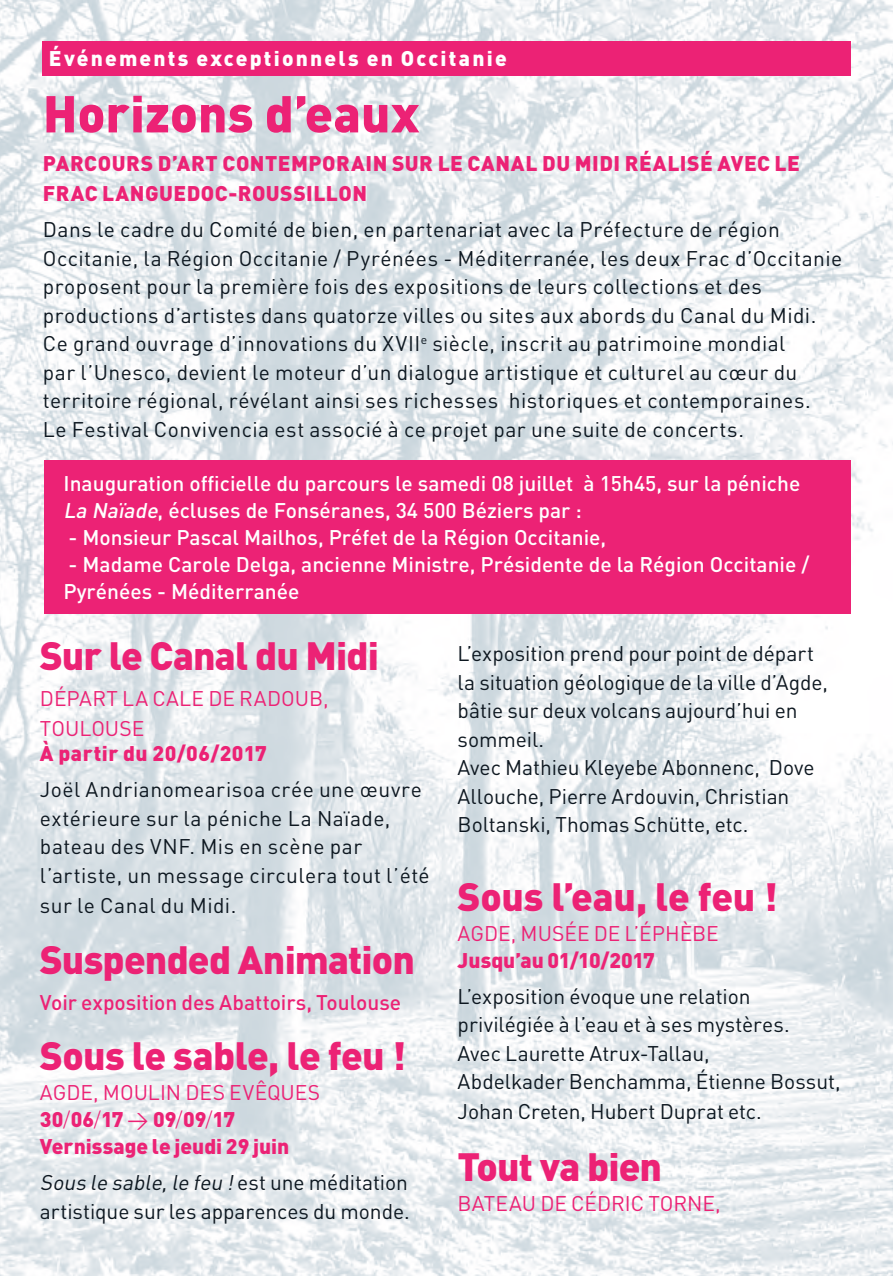
<style>
.page{position:relative;width:893px;height:1276px;background:#fff}
.page>*{position:absolute;margin:0;border:0;box-sizing:border-box;transform-origin:0 0}
.DATE{font:900 51px "DIN";letter-spacing:.005em;color:#ec2275}
.DATE-2{font:900 39px "DIN";letter-spacing:-.02em;color:#ec2275}
.DATE-3{font:21px/28.5px "DIN";letter-spacing:.02em;color:#0d1720}
.DATE-4{font:21px/28.5px "DIN";letter-spacing:-.005em;color:#0d1720}
.Légende_BLANC{font:500 21px/27px "DIN";color:#fff}
.DATE-5{font:21px/30px "DIN";color:#ec2275}
.DATE-6{font:900 21px/30px "DIN";letter-spacing:.02em;color:#ec2275}
.DATE-7{font:900 21px/27px "DIN";color:#ec2275}
.DATE-8{font:500 21px "DIN";color:#ec2275}
.t1{font:900 21px "DIN";letter-spacing:.105em;color:#fff}
.s1{font-style:italic}
.s2{font-weight:900;color:#ec2275}
.s3{font-weight:400}
.s4{font-weight:300}
.s5{font-weight:900}
</style>
<div class="page">
<img style="left:0;top:0;width:893px;height:1276px">
<div style="left:42px;top:41px;width:809px;height:34px;background:#ec2275"></div>
<div style="left:44px;top:460px;width:806px;height:154px;background:#ec2275"></div>
<p class="t1" style="left:49px;top:44px;width:459px">Événements exceptionnels en Occitanie</p>
<p class="DATE" style="left:43px;top:80px;width:378px">Horizons d’eaux</p>
<p class="DATE-6" style="left:43px;top:147px;width:758px">PARCOURS D’ART CONTEMPORAIN SUR LE CANAL DU MIDI RÉALISÉ AVEC LE<br>FRAC LANGUEDOC-ROUSSILLON</p>
<p class="DATE-3" style="left:43px;top:215px;width:801px">Dans le cadre du Comité de bien, en partenariat avec la Préfecture de région Occitanie, la Région Occitanie / Pyrénées - Méditerranée, les deux Frac d’Occitanie proposent pour la première fois des expositions de leurs collections et des productions d’artistes dans quatorze villes ou sites aux abords du Canal du Midi.<br>Ce grand ouvrage d’innovations du XVII<sup>e</sup> siècle, inscrit au patrimoine mondial<br>par l’Unesco, devient le moteur d’un dialogue artistique et culturel au cœur du territoire régional, révélant ainsi ses richesses historiques et contemporaines.<br>Le Festival Convivencia est associé à ce projet par une suite de concerts.</p>
<p class="Légende_BLANC" style="left:64px;top:469px;width:738px">Inauguration officielle du parcours le samedi 08 juillet à 15h45, sur la péniche<br><span class="s1">La Naïade</span>, écluses de Fonséranes, 34 500 Béziers par :</p>
<p class="Légende_BLANC" style="left:69px;top:523px;width:539px">- Monsieur Pascal Mailhos, Préfet de la Région Occitanie,</p>
<p class="Légende_BLANC" style="left:64px;top:550px;width:747px">- Madame Carole Delga, ancienne Ministre, Présidente de la Région Occitanie /<br>Pyrénées - Méditerranée</p>
<p class="DATE-2" style="left:40px;top:629px;width:340px">Sur le Canal du Midi</p>
<p class="DATE-5" style="left:40px;top:683px;width:290px">DÉPART LA CALE DE RADOUB,<br>TOULOUSE</p>
<p class="DATE-3" style="left:40px;top:735px;width:383px;line-height:36px"><span class="s2">À partir du 20/06/2017<br></span>Joël Andrianomearisoa crée une œuvre</p>
<p class="DATE-3" style="left:40px;top:803px;width:391px">extérieure sur la péniche La Naïade, bateau des VNF. Mis en scène par l’artiste, un message circulera tout l’été sur le Canal du Midi.</p>
<p class="DATE-2" style="left:40px;top:934px;width:376px">Suspended Animation</p>
<p class="DATE-8" style="left:40px;top:989px;width:363px">Voir exposition des Abattoirs, Toulouse</p>
<p class="DATE-2" style="left:40px;top:1030px;width:368px">Sous le sable, le feu !</p>
<p class="DATE-7" style="left:40px;top:1078px;width:282px"><span class="s3">AGDE, MOULIN DES EVÊQUES<br></span>30<span class="s4">/</span>06<span class="s4">/</span>17 <span class="s3">&gt;</span> 09<span class="s4">/</span>09<span class="s4">/</span>17<br>Vernissage le jeudi 29 juin</p>
<p class="DATE-4" style="left:40px;top:1168px;width:371px"><span class="s1">Sous le sable,le feu !</span>est une méditation artistique sur les apparences du monde.</p>
<p class="DATE-4" style="left:458px;top:639px;width:372px">L’exposition prend pour point de départ la situation géologique de la ville d’Agde, bâtie sur deux volcans aujourd’hui en sommeil.<br>Avec Mathieu Kleyebe Abonnenc, Dove Allouche, Pierre Ardouvin, Christian Boltanski, Thomas Schütte, etc.</p>
<p class="DATE-2" style="left:458px;top:870px;width:321px">Sous l’eau, le feu !</p>
<p class="DATE-5" style="left:458px;top:919px;width:263px;line-height:27px">AGDE, MUSÉE DE L’ÉPHÈBE<br><span class="s5">Jusqu’au 01/10/2017</span></p>
<p class="DATE-4" style="left:458px;top:981px;width:385px">L’exposition évoque une relation privilégiée à l’eau et à ses mystères.<br>Avec Laurette Atrux-Tallau,<br>Abdelkader Benchamma, Étienne Bossut, Johan Creten, Hubert Duprat etc.</p>
<p class="DATE-2" style="left:458px;top:1140px;width:206px">Tout va bien</p>
<p class="DATE-5" style="left:458px;top:1187px;width:265px">BATEAU DE CÉDRIC TORNE,</p>
</div>
